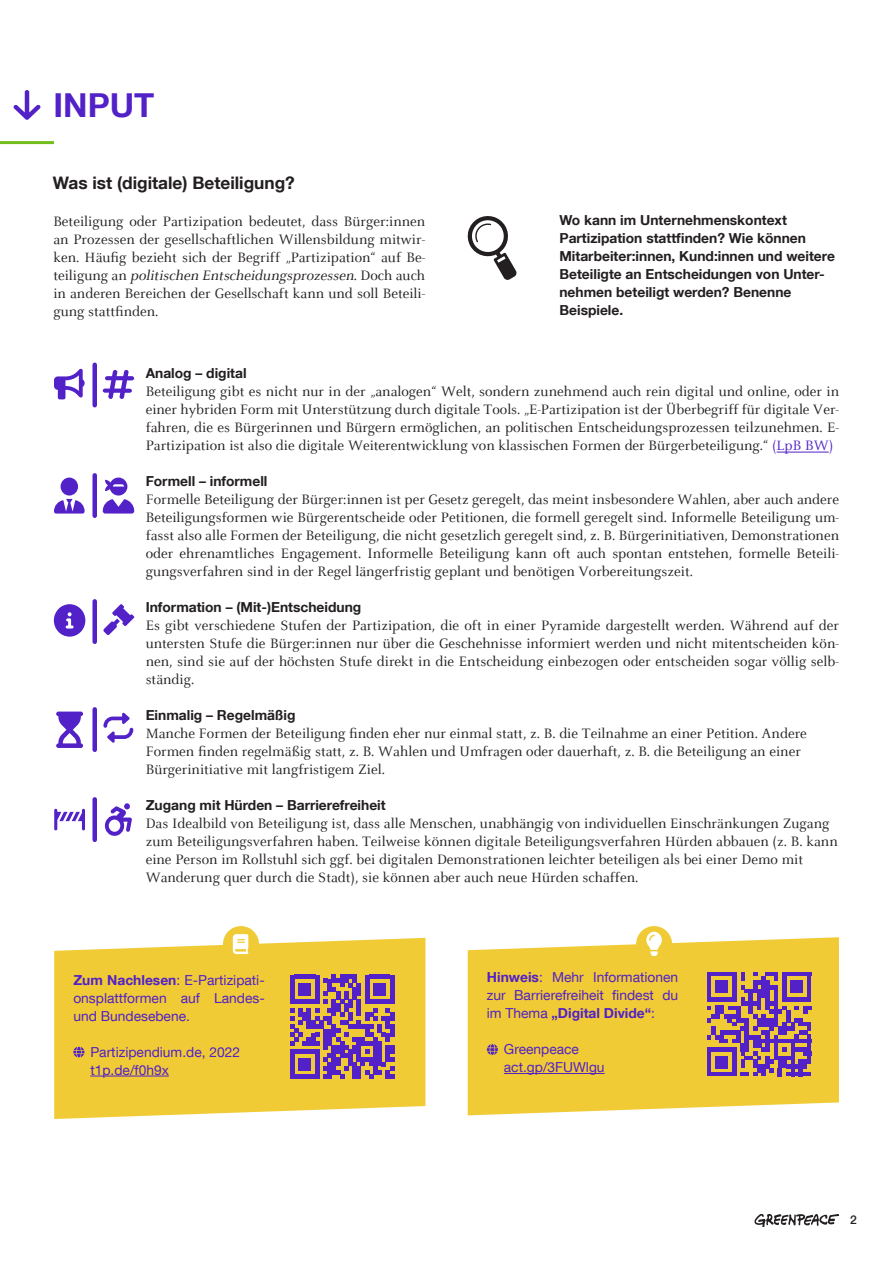
<style>
.page{position:relative;width:893px;height:1263px;background:#fff}
.page>*{position:absolute;margin:0;border:0;box-sizing:border-box;transform-origin:0 0}
.t1{font:700 33px "Helvetica Neue LT Com";color:#5221c7}
.t2{font:700 17.25px "Helvetica Neue LT Com";color:#231f20}
.t3{font:15px/18px "Celeste";color:#231f20;text-align:justify}
.t4{font:700 13.8px/18px "Helvetica Neue LT Com";color:#231f20}
.t5{font:13.8px/18px "Helvetica Neue LT Com";color:#5221c7;text-align:justify}
.t6{font:500 12px "Helvetica Neue LT Com";color:#231f20}
.s1{font-style:italic}
.s2{color:#5221c7}
.s3{font-weight:700}
</style>
<div class="page">
<svg style="left:754px;top:1214px;width:85px;height:12px"></svg>
<hr style="left:0;top:141px;width:54px;height:3px;background:#73be1e">
<svg style="left:13px;top:90px;width:28px;height:30px"></svg>
<hr style="left:777px;top:452px;width:52px;height:1px;background:#5221c7">
<svg style="left:467px;top:216px;width:50px;height:64px"></svg>
<svg style="left:54px;top:369px;width:31px;height:30px"></svg>
<svg style="left:103px;top:370px;width:31px;height:29px"></svg>
<div style="left:92px;top:365px;width:5px;height:40px;background:#5221c7"></div>
<div style="left:92px;top:475px;width:5px;height:41px;background:#5221c7"></div>
<div style="left:92px;top:601px;width:5px;height:41px;background:#5221c7"></div>
<div style="left:92px;top:709px;width:5px;height:41px;background:#5221c7"></div>
<div style="left:92px;top:799px;width:5px;height:41px;background:#5221c7"></div>
<svg style="left:54px;top:477px;width:31px;height:36px"></svg>
<svg style="left:103px;top:477px;width:31px;height:36px"></svg>
<svg style="left:54px;top:604px;width:31px;height:33px"></svg>
<svg style="left:103px;top:604px;width:31px;height:31px"></svg>
<svg style="left:56px;top:711px;width:27px;height:37px"></svg>
<svg style="left:103px;top:713px;width:30px;height:30px"></svg>
<svg style="left:54px;top:809px;width:31px;height:21px"></svg>
<svg style="left:105px;top:803px;width:27px;height:33px"></svg>
<svg style="left:468px;top:937px;width:371px;height:178px;background:#f1cf45"></svg>
<div style="left:636px;top:926px;width:36px;height:36px;background:#f0cb35;border-radius:50%"></div>
<svg style="left:646px;top:932px;width:16px;height:24px"></svg>
<hr style="left:504px;top:1073px;width:101px;height:1px;background:#5221c7">
<svg style="left:487px;top:1044px;width:11px;height:11px"></svg>
<svg style="left:54px;top:938px;width:371px;height:181px;background:#f0ce46"></svg>
<div style="left:223px;top:926px;width:36px;height:36px;background:#f0cb35;border-radius:50%"></div>
<svg style="left:233px;top:934px;width:15px;height:20px"></svg>
<hr style="left:90px;top:1076px;width:79px;height:1px;background:#5221c7">
<svg style="left:73px;top:1047px;width:11px;height:10px"></svg>
<svg style="left:290px;top:975px;width:104px;height:103px;background:#91658b"></svg>
<svg style="left:707px;top:972px;width:104px;height:104px;background:#966a87"></svg>
<hr style="left:786px;top:1072px;width:25px;height:4px;background:#5221c7">
<h1 class="t1" style="left:54px;top:84px;width:102px">INPUT</h1>
<p class="t2" style="left:53px;top:172px;width:244px">Was ist (digitale) Beteiligung?</p>
<p class="t3" style="left:53px;top:212px;width:373px">Beteiligung oder Partizipation bedeutet, dass Bürger:innen an Prozessen der gesellschaftlichen Willensbildung mitwir&shy;ken. Häufig bezieht sich der Begriff „Partizipation“ auf Be&shy;t e i l i gu n g a n <span class="s1">politischen Entscheidungsprozessen</span>. D o c h au c h in anderen Bereichen der Gesellschaft kann und soll Beteili&shy;gung stattfinden.</p>
<p class="t4" style="left:559px;top:211px;width:277px">Wo kann im Unternehmenskontext Partizipation stattfinden? Wie können Mitarbeiter:innen, Kund:innen und weitere Beteiligte an Entscheidungen von Unter&shy;nehmen beteiligt werden? Benenne Beispiele.</p>
<p class="t4" style="left:146px;top:364px;width:102px">Analog – digital</p>
<p class="t3" style="left:146px;top:383px;width:695px">Beteiligung gibt es nicht nur in der „analogen“ Welt, sondern zunehmend auch rein digital und online, oder in einer hybriden Form mit Unterstützung durch digitale Tools. „E-Partizipation ist der Überbegriff für digitale Ver&shy;fahren, die es Bürgerinnen und Bürgern ermöglichen, an politischen Entscheidungsprozessen teilzunehmen. E-Partizipation ist also die digitale Weiterentwicklung von klassischen Formen der Bürgerbeteiligung.“ <span class="s2">(LpB BW)</span></p>
<p class="t4" style="left:146px;top:472px;width:123px">Formell – informell</p>
<p class="t3" style="left:146px;top:491px;width:695px">Formelle Beteiligung der Bürger:innen ist per Gesetz geregelt, das meint insbesondere Wahlen, aber auch andere Beteiligungsformen wie Bürgerentscheide oder Petitionen, die formell geregelt sind. Informelle Beteiligung um&shy;fasst also alle Formen der Beteiligung, die nicht gesetzlich geregelt sind, z. B. Bürgerinitiativen, Demonstrationen oder ehrenamtliches Engagement. Informelle Beteiligung kann oft auch spontan entstehen, formelle Beteili&shy;gungsverfahren sind in der Regel längerfristig geplant und benötigen Vorbereitungszeit.</p>
<p class="t4" style="left:146px;top:598px;width:217px">Information – (Mit-)Entscheidung</p>
<p class="t3" style="left:146px;top:617px;width:695px">Es gibt verschiedene Stufen der Partizipation, die oft in einer Pyramide dargestellt werden. Während auf der untersten Stufe die Bürger:innen nur über die Geschehnisse informiert werden und nicht mitentscheiden kön&shy;nen, sind sie auf der höchsten Stufe direkt in die Entscheidung einbezogen oder entscheiden sogar völlig selb&shy;ständig.</p>
<p class="t4" style="left:146px;top:706px;width:151px">Einmalig – Regelmäßig</p>
<p class="t3" style="left:146px;top:725px;width:663px;text-align:left">Manche Formen der Beteiligung finden eher nur einmal statt, z. B. die Teilnahme an einer Petition. Andere<br>Formen finden regelmäßig statt, z. B. Wahlen und Umfragen oder dauerhaft, z. B. die Beteiligung an einer<br>Bürgerinitiative mit langfristigem Ziel.</p>
<p class="t4" style="left:146px;top:796px;width:241px">Zugang mit Hürden – Barrierefreiheit</p>
<p class="t3" style="left:146px;top:815px;width:693px;text-align:left">Das Idealbild von Beteiligung ist, dass alle Menschen, unabhängig von individuellen Einschränkungen Zugang zum Beteiligungsverfahren haben. Teilweise können digitale Beteiligungsverfahren Hürden abbauen (z. B. kann eine Person im Rollstuhl sich ggf. bei digitalen Demonstrationen leichter beteiligen als bei einer Demo mit Wanderung quer durch die Stadt), sie können aber auch neue Hürden schaffen.</p>
<p class="t5" style="left:73px;top:971px;width:193px"><span class="s3">Zum Nachlesen</span>: E-Partizipati&shy;onsplattformen auf Landes&shy;und Bundesebene.</p>
<p class="t5" style="left:90px;top:1043px;width:151px">Partizipendium.de, 2022 t1p.de/f0h9x</p>
<p class="t5" style="left:487px;top:968px;width:193px"><span class="s3">Hinweis</span>: Mehr Informationen zur Barrierefreiheit findest du im Thema <span class="s3">„Digital Divide“</span>:</p>
<p class="t5" style="left:504px;top:1040px;width:102px">Greenpeace act.gp/3FUWlgu</p>
<p class="t6" style="left:850px;top:1212px;width:8px">2</p>
</div>
